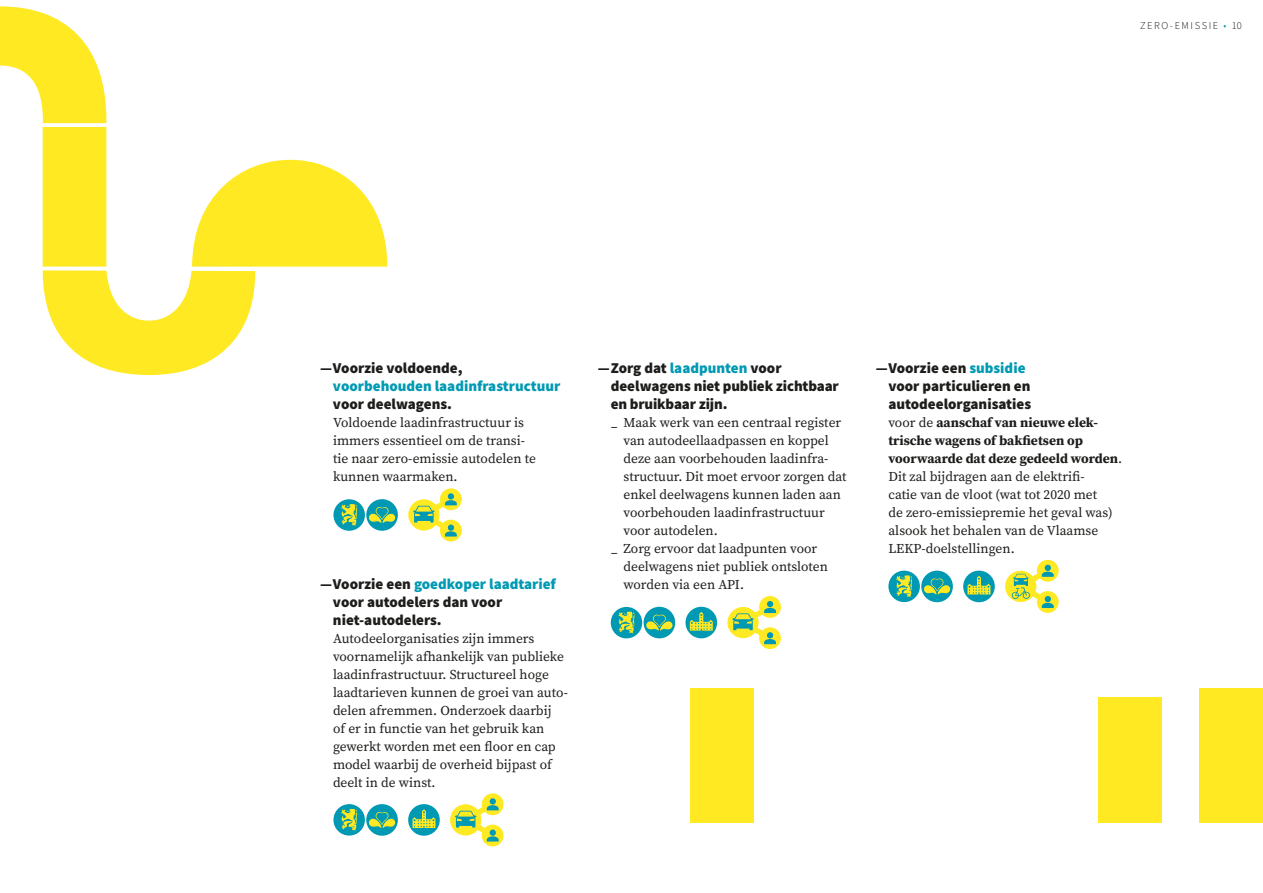
<style>
.page{position:relative;width:1263px;height:893px;background:#fff}
.page>*{position:absolute;margin:0;border:0;box-sizing:border-box;transform-origin:0 0}
.t1{font:900 15px/18px "Source Sans Pro";color:#1d1d1b}
.t2{font:900 15px "Source Sans Pro";color:#0099b3}
.t3{font:13.5px/18px "Source Serif Pro";color:#1d1d1b}
.t4{font:300 10.5px "Source Sans Pro";letter-spacing:.15em;color:#1d1d1b}
.s1{color:#0099b3}
.s2{font-weight:700}
</style>
<div class="page">
<div style="left:366px;top:804px;width:32px;height:32px;background:#0099b3;border-radius:50%"></div>
<svg style="left:369px;top:812px;width:26px;height:16px"></svg>
<div style="left:644px;top:607px;width:31px;height:31px;background:#0099b3;border-radius:50%"></div>
<svg style="left:646px;top:614px;width:27px;height:17px"></svg>
<div style="left:921px;top:571px;width:32px;height:31px;background:#0099b3;border-radius:50%"></div>
<svg style="left:924px;top:578px;width:26px;height:16px"></svg>
<svg style="left:408px;top:804px;width:32px;height:32px"></svg>
<svg style="left:412px;top:809px;width:23px;height:19px"></svg>
<div style="left:685px;top:607px;width:32px;height:31px;background:#0099b3;border-radius:50%"></div>
<svg style="left:690px;top:612px;width:23px;height:19px"></svg>
<svg style="left:963px;top:571px;width:32px;height:31px"></svg>
<svg style="left:967px;top:576px;width:23px;height:18px"></svg>
<svg style="left:0;top:6px;width:387px;height:369px"></svg>
<div style="left:1199px;top:688px;width:64px;height:135px;background:#ffe923"></div>
<div style="left:1098px;top:697px;width:64px;height:126px;background:#ffe923"></div>
<div style="left:690px;top:688px;width:64px;height:135px;background:#ffe923"></div>
<div style="left:366px;top:499px;width:32px;height:32px;background:#0099b3;border-radius:50%"></div>
<svg style="left:369px;top:507px;width:26px;height:16px"></svg>
<svg style="left:408px;top:488px;width:54px;height:53px"></svg>
<svg style="left:450px;top:793px;width:54px;height:53px"></svg>
<svg style="left:727px;top:596px;width:54px;height:53px"></svg>
<div style="left:333px;top:499px;width:32px;height:32px;background:#0099b3;border-radius:50%"></div>
<svg style="left:341px;top:504px;width:16px;height:22px"></svg>
<div style="left:333px;top:804px;width:32px;height:32px;background:#0099b3;border-radius:50%"></div>
<svg style="left:341px;top:809px;width:16px;height:22px"></svg>
<div style="left:611px;top:607px;width:31px;height:31px;background:#0099b3;border-radius:50%"></div>
<svg style="left:618px;top:612px;width:16px;height:22px"></svg>
<div style="left:888px;top:571px;width:32px;height:31px;background:#0099b3;border-radius:50%"></div>
<svg style="left:896px;top:575px;width:16px;height:22px"></svg>
<svg style="left:1005px;top:560px;width:54px;height:53px"></svg>
<p class="t4" style="left:1140px;top:19px;width:103px">ZERO-EMISSIE <span class="s1">•</span> 10</p>
<p class="t1" style="left:320px;top:359px;width:144px">—Voorzie voldoende,</p>
<p class="t2" style="left:333px;top:376px;width:229px">voorbehouden laadinfrastructuur</p>
<p class="t1" style="left:333px;top:395px;width:120px">voor deelwagens.</p>
<p class="t3" style="left:333px;top:414px;width:204px">Voldoende laadinfrastructuur is immers essentieel om de transi&shy;tie naar zero-emissie autodelen te kunnen waarmaken.</p>
<p class="t1" style="left:333px;top:575px;width:224px;text-indent:-13px">—Voorzie een <span class="s1">goedkoper laadtarief </span>voor autodelers dan voor niet-autodelers.</p>
<p class="t3" style="left:333px;top:630px;width:235px">Autodeelorganisaties zijn immers voornamelijk afhankelijk van publieke laadinfrastructuur. Structureel hoge laadtarieven kunnen de groei van auto&shy;delen afremmen. Onderzoek daarbij of er in functie van het gebruik kan gewerkt worden met een floor en cap model waarbij de overheid bijpast of deelt in de winst.</p>
<p class="t1" style="left:611px;top:359px;width:230px;text-indent:-13px">—Zorg dat <span class="s1">laadpunten</span> voor deelwagens niet publiek zichtbaar en bruikbaar zijn.</p>
<p class="t3" style="left:611px;top:414px;width:232px">_ Maak werk van een centraal register</p>
<p class="t3" style="left:623px;top:432px;width:207px">van autodeellaadpassen en koppel</p>
<p class="t3" style="left:623px;top:450px;width:206px">deze aan voorbehouden laadinfra-</p>
<p class="t3" style="left:623px;top:468px;width:225px">structuur. Dit moet ervoor zorgen dat</p>
<p class="t3" style="left:623px;top:486px;width:219px">enkel deelwagens kunnen laden aan</p>
<p class="t3" style="left:623px;top:504px;width:203px">voorbehouden laadinfrastructuur</p>
<p class="t3" style="left:623px;top:522px;width:96px">voor autodelen.</p>
<p class="t3" style="left:611px;top:540px;width:208px">_ Zorg ervoor dat laadpunten voor</p>
<p class="t3" style="left:623px;top:558px;width:206px">deelwagens niet publiek ontsloten</p>
<p class="t3" style="left:623px;top:575px;width:122px">worden via een API.</p>
<p class="t1" style="left:888px;top:359px;width:144px;text-indent:-13px">—Voorzie een <span class="s1">subsidie </span>voor particulieren en autodeelorganisaties</p>
<p class="t3" style="left:888px;top:414px;width:235px">voor de <span class="s2">aanschaf van nieuwe elek&shy;trische wagens of bakfietsen op voorwaarde dat deze gedeeld worden</span>.<br>Dit zal bijdragen aan de elektrifi-<br>catie van de vloot (wat tot 2020 met<br>de zero-emissiepremie het geval was) alsook het behalen van de Vlaamse LEKP-doelstellingen.</p>
</div>
